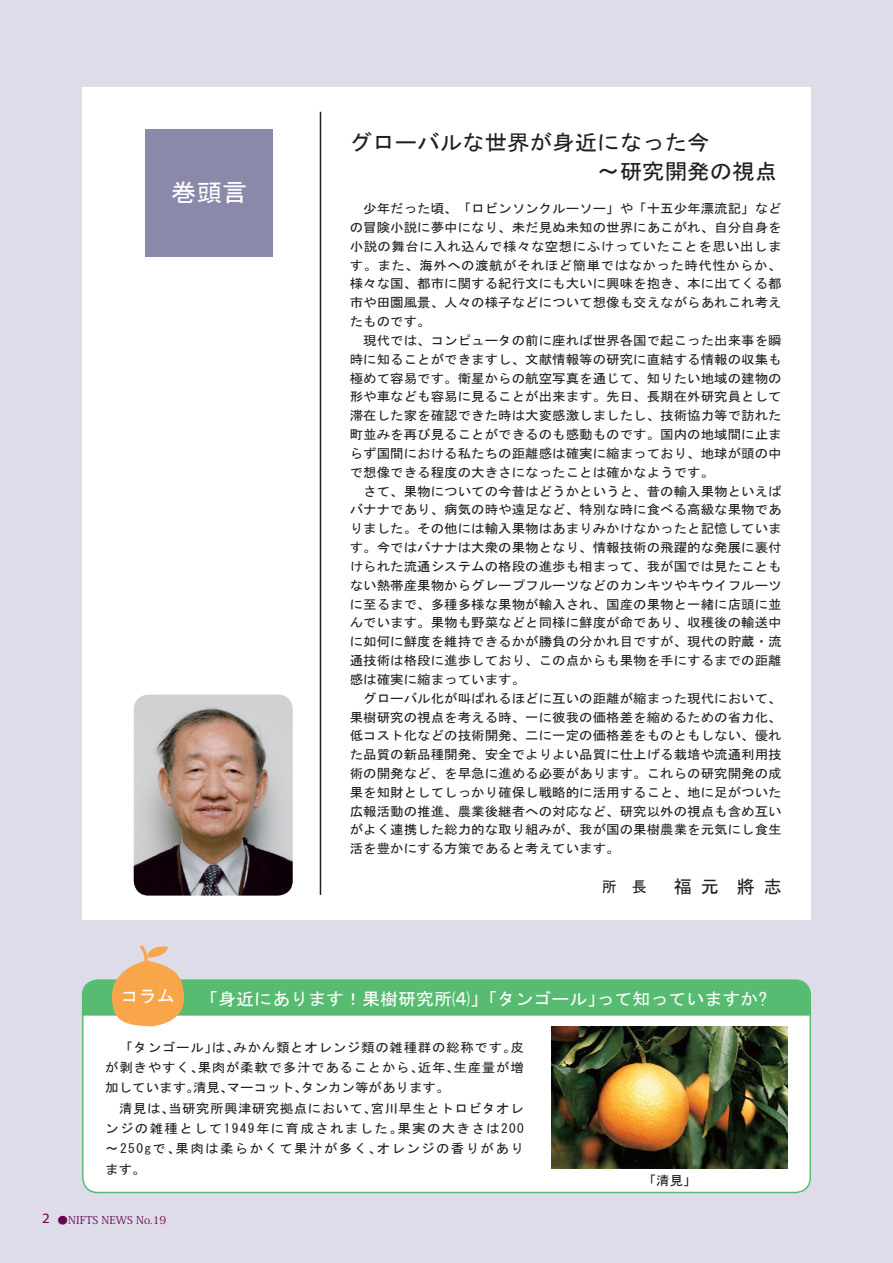
<style>
.page{position:relative;width:893px;height:1263px;background:#dddce8}
.page>*{position:absolute;margin:0;border:0;box-sizing:border-box;transform-origin:0 0}
.t1{font:24.15px "MS Gothic";color:#fff;scale:1.05 1}
.t2{font:21.3px "MS Gothic";color:#231f20;scale:1.05 1}
.t3{font:18px "MS Gothic";color:#231f20}
.t4{font:17.1px "MS Gothic";color:#fff;scale:1.05 1}
.t5{font:14.25px "Myriad Pro";color:#6b0052;scale:1.05 1}
.t6{font:12.9px/18.9px "MS Gothic";color:#231f20;text-align:justify;scale:1.05 1}
.t7{font:10.65px "Koz Min Pro";color:#6b0052;scale:1.05 1}
.s1{font-size:15px}
.s2{font-family:"MS Gothic"}
</style>
<div class="page">
<hr style="left:892px;top:0;width:1px;height:1263px;background:#e4f1de">
<div style="left:83px;top:87px;width:728px;height:833px;background:#fff"></div>
<div style="left:83px;top:980px;width:727px;height:212px;background:#fff;border-radius:15px"></div>
<svg style="left:81px;top:945px;width:730px;height:81px"></svg>
<div style="left:146px;top:129px;width:127px;height:127px;background:#8b89aa"></div>
<hr style="left:320px;top:112px;width:1px;height:783px;background:#231f20">
<img style="left:134px;top:694px;width:159px;height:202px">
<img style="left:552px;top:1027px;width:236px;height:141px">
<p class="t1" style="left:171px;top:181px;width:74px">巻頭言</p>
<p class="t2" style="left:350px;top:132px;width:344px">グローバルな世界が身近になった今</p>
<p class="t2" style="left:597px;top:161px;width:173px">〜研究開発の視点</p>
<p class="t6" style="left:350px;top:199px;width:413px">　少年だった頃、「ロビンソンクルーソー」や「十五少年漂流記」などの冒険小説に夢中になり、未だ見ぬ未知の世界にあこがれ、自分自身を小説の舞台に入れ込んで様々な空想にふけっていたことを思い出します。また、海外への渡航がそれほど簡単ではなかった時代性からか、様々な国、都市に関する紀行文にも大いに興味を抱き、本に出てくる都市や田園風景、人々の様子などについて想像も交えながらあれこれ考えたものです。</p>
<p class="t6" style="left:350px;top:331px;width:413px">　現代では、コンピュータの前に座れば世界各国で起こった出来事を瞬時に知ることができますし、文献情報等の研究に直結する情報の収集も極めて容易です。衛星からの航空写真を通じて、知りたい地域の建物の形や車なども容易に見ることが出来ます。先日、長期在外研究員として滞在した家を確認できた時は大変感激しましたし、技術協力等で訪れた町並みを再び見ることができるのも感動ものです。国内の地域間に止まらず国間における私たちの距離感は確実に縮まっており、地球が頭の中で想像できる程度の大きさになったことは確かなようです。</p>
<p class="t6" style="left:350px;top:481px;width:413px">　さて、果物についての今昔はどうかというと、昔の輸入果物といえばバナナであり、病気の時や遠足など、特別な時に食べる高級な果物でありました。その他には輸入果物はあまりみかけなかったと記憶しています。今ではバナナは大衆の果物となり、情報技術の飛躍的な発展に裏付けられた流通システムの格段の進歩も相まって、我が国では見たこともない熱帯産果物からグレープフルーツなどのカンキツやキウイフルーツに至るまで、多種多様な果物が輸入され、国産の果物と一緒に店頭に並んでいます。果物も野菜などと同様に鮮度が命であり、収穫後の輸送中に如何に鮮度を維持できるかが勝負の分かれ目ですが、現代の貯蔵・流通技術は格段に進歩しており、この点からも果物を手にするまでの距離感は確実に縮まっています。</p>
<p class="t6" style="left:350px;top:688px;width:413px">　グローバル化が叫ばれるほどに互いの距離が縮まった現代において、果樹研究の視点を考える時、一に彼我の価格差を縮めるための省力化、低コスト化などの技術開発、二に一定の価格差をものともしない、優れた品質の新品種開発、安全でよりよい品質に仕上げる栽培や流通利用技術の開発など、を早急に進める必要があります。これらの研究開発の成果を知財としてしっかり確保し戦略的に活用すること、地に足がついた広報活動の推進、農業後継者への対応など、研究以外の視点も含め互いがよく連携した総力的な取り組みが、我が国の果樹農業を元気にし食生活を豊かにする方策であると考えています。</p>
<p class="t3" style="left:602px;top:878px;width:181px"><span class="s1">所 長</span>　 福 元　將 志</p>
<p class="t4" style="left:121px;top:987px;width:53px">コラム</p>
<p class="t4" style="left:200px;top:990px;width:541px">「身近にあります！果樹研究所⑷」「タンゴール」って知っていますか?</p>
<p class="t6" style="left:105px;top:1037px;width:400px;line-height:20.4px">　「タンゴール」は、みかん類とオレンジ類の雑種群の総称です。皮が剥きやすく、果肉が柔軟で多汁であることから、近年、生産量が増加しています。清見、マーコット、タンカン等があります。</p>
<p class="t6" style="left:105px;top:1098px;width:400px;line-height:20.2px">　清見は、当研究所興津研究拠点において、宮川早生とトロビタオレンジの雑種として1949年に育成されました。果実の大きさは200〜250gで、果肉は柔らかくて果汁が多く、オレンジの香りがあります。</p>
<p class="t6" style="left:643px;top:1171px;width:53px">「清見」</p>
<p class="t5" style="left:42px;top:1209px;width:9px">2</p>
<p class="t7" style="left:57px;top:1213px;width:106px"><span class="s2">●</span>NIFTS NEWS No.19</p>
</div>
